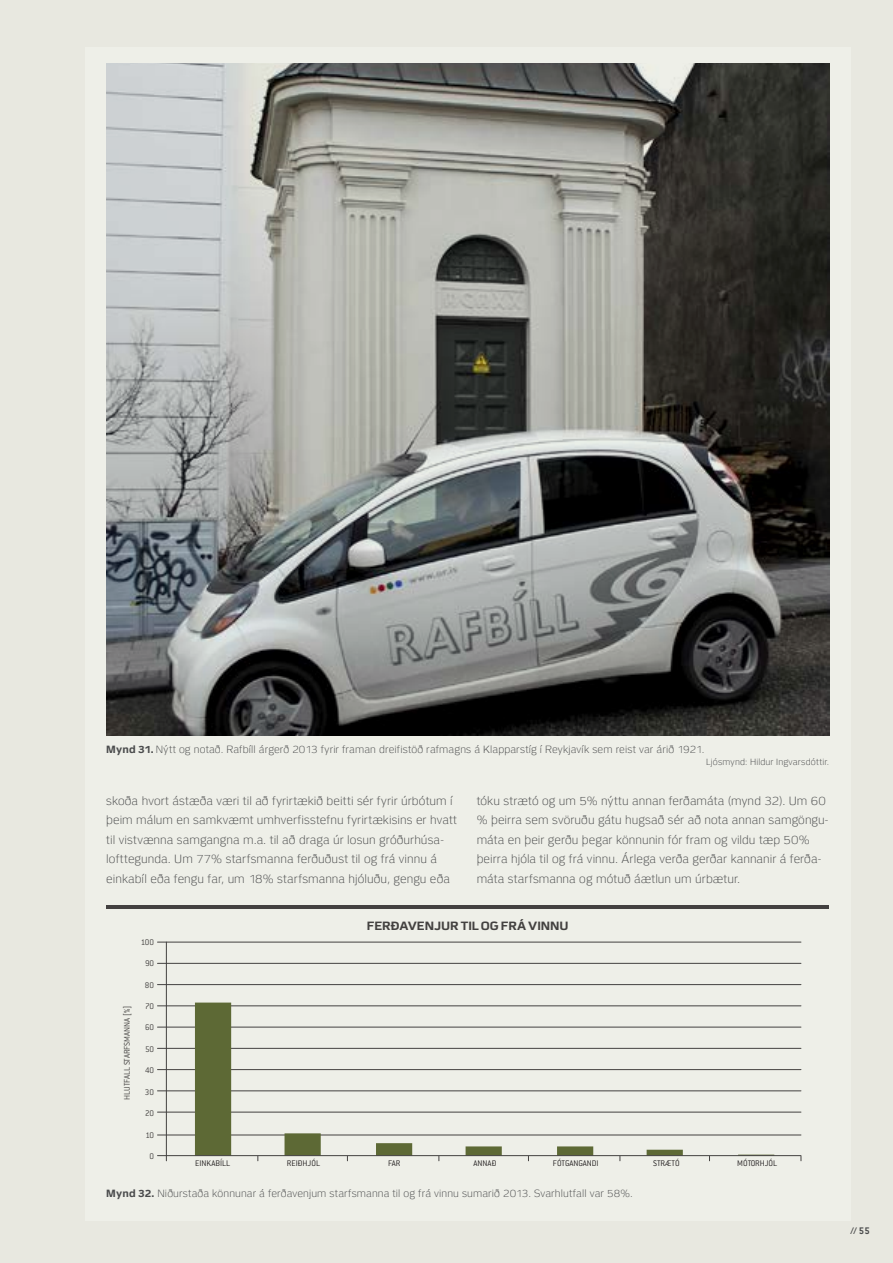
<style>
.page{position:relative;width:893px;height:1263px;background:#e8e8e0}
.page>*{position:absolute;margin:0;border:0;box-sizing:border-box;transform-origin:0 0}
.t1{font:300 12px/19.5px "Or Sans";letter-spacing:.005em;color:#4b4c4d}
.t2{font:700 12px "Or Sans";letter-spacing:-.005em;color:#434140}
.t3{font:300 10.5px "Or Sans";letter-spacing:.01em;color:#4b4c4d}
.t4{font:700 10.5px "Conduit ITC";color:#4b4c4d}
.t5{font:300 9px "Conduit ITC";color:#231f20}
.t6{font:300 9px "Conduit ITC";color:#434140}
.t7{font:300 9px "Or Sans";letter-spacing:.02em;color:#4b4c4d}
.s1{font-weight:700}
</style>
<div class="page">
<div style="left:85px;top:47px;width:765px;height:1173px;background:#eeefe8"></div>
<img style="left:106px;top:64px;width:723px;height:672px">
<hr style="left:106px;top:906px;width:723px;height:3px;background:#434140">
<hr style="left:157px;top:1135px;width:644px;height:1px;background:#434140">
<hr style="left:157px;top:1112px;width:644px;height:1px;background:#434140">
<hr style="left:157px;top:1090px;width:644px;height:1px;background:#434140">
<hr style="left:157px;top:1069px;width:644px;height:1px;background:#434140">
<hr style="left:157px;top:1048px;width:644px;height:1px;background:#434140">
<hr style="left:157px;top:1027px;width:644px;height:1px;background:#434140">
<hr style="left:157px;top:1005px;width:644px;height:1px;background:#434140">
<hr style="left:157px;top:984px;width:644px;height:1px;background:#434140">
<hr style="left:157px;top:963px;width:644px;height:1px;background:#434140">
<hr style="left:157px;top:942px;width:644px;height:1px;background:#434140">
<svg style="left:195px;top:1002px;width:579px;height:153px"></svg>
<hr style="left:157px;top:1155px;width:644px;height:1px;background:#434140">
<hr style="left:166px;top:942px;width:1px;height:219px;background:#434140">
<p class="t3" style="left:106px;top:743px;width:600px"><span class="s1">Mynd 31.</span> Nýtt og notað. Rafbíll árgerð 2013 fyrir framan dreifistöð rafmagns á Klapparstíg í Reykjavík sem reist var árið 1921.</p>
<p class="t7" style="left:706px;top:756px;width:125px">Ljósmynd: Hildur Ingvarsdóttir.</p>
<p class="t1" style="left:106px;top:791px;width:352px">skoða hvort ástæða væri til að fyrirtækið beitti sér fyrir úrbótum í þeim málum en samkvæmt umhverfisstefnu fyrirtækisins er hvatt til vistvænna samgangna m.a. til að draga úr losun gróðurhúsa&shy;lofttegunda. Um 77% starfsmanna ferðuðust til og frá vinnu á einkabíl eða fengu far, um 18% starfsmanna hjóluðu, gengu eða</p>
<p class="t1" style="left:477px;top:791px;width:352px">tóku strætó og um 5% nýttu annan ferðamáta (mynd 32). Um 60 % þeirra sem svöruðu gátu hugsað sér að nota annan samgöngu&shy;máta en þeir gerðu þegar könnunin fór fram og vildu tæp 50% þeirra hjóla til og frá vinnu. Árlega verða gerðar kannanir á ferða&shy;máta starfsmanna og mótuð áætlun um úrbætur.</p>
<p class="t6" style="left:122px;top:1099px;width:96px;rotate:-90deg">HLUTFALL STARFSMANNA [%]</p>
<p class="t6" style="left:141px;top:937px;width:15px">100</p>
<p class="t6" style="left:145px;top:958px;width:11px">90</p>
<p class="t6" style="left:145px;top:980px;width:11px">80</p>
<p class="t6" style="left:145px;top:1001px;width:10px">70</p>
<p class="t6" style="left:145px;top:1023px;width:11px">60</p>
<p class="t6" style="left:145px;top:1044px;width:11px">50</p>
<p class="t6" style="left:145px;top:1065px;width:11px">40</p>
<p class="t6" style="left:145px;top:1087px;width:11px">30</p>
<p class="t6" style="left:145px;top:1108px;width:10px">20</p>
<p class="t6" style="left:146px;top:1130px;width:10px">10</p>
<p class="t6" style="left:150px;top:1151px;width:6px">0</p>
<p class="t2" style="left:367px;top:919px;width:203px">FERÐAVENJUR TIL OG FRÁ VINNU</p>
<p class="t5" style="left:195px;top:1159px;width:36px">EINKABÍLL</p>
<p class="t5" style="left:287px;top:1159px;width:35px">REIÐHJÓL</p>
<p class="t5" style="left:388px;top:1159px;width:14px">FAR</p>
<p class="t5" style="left:474px;top:1159px;width:24px">ANNAÐ</p>
<p class="t5" style="left:553px;top:1159px;width:47px">FÓTGANGANDI</p>
<p class="t5" style="left:653px;top:1159px;width:28px">STRÆTÓ</p>
<p class="t5" style="left:737px;top:1159px;width:42px">MÓTORHJÓL</p>
<p class="t3" style="left:106px;top:1187px;width:528px"><span class="s1">Mynd 32.</span> Niðurstaða könnunar á ferðavenjum starfsmanna til og frá vinnu sumarið 2013. Svarhlutfall var 58%.</p>
<p class="t4" style="left:850px;top:1224px;width:21px">// 55</p>
</div>
